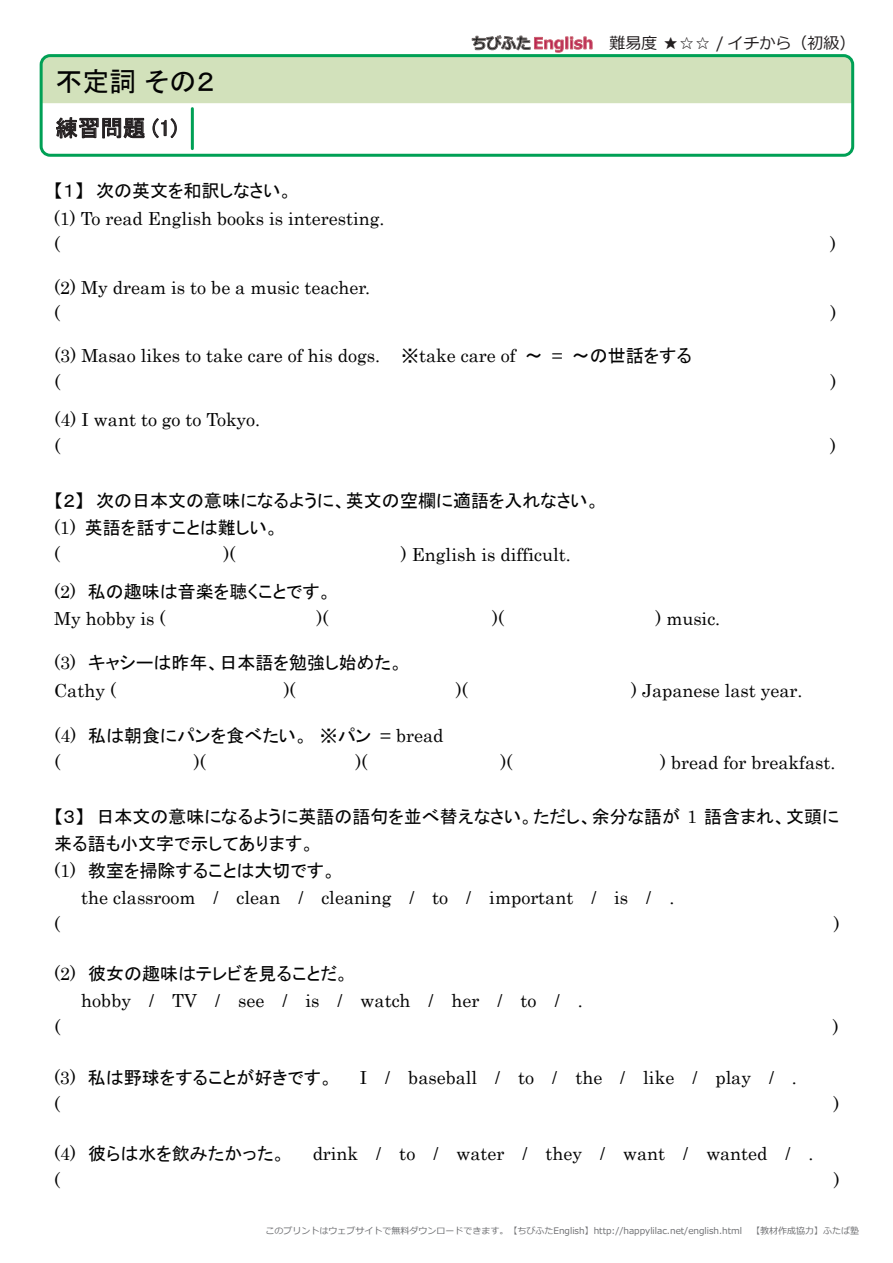
<style>
.page{position:relative;width:893px;height:1263px;background:#fff}
.page>*{position:absolute;margin:0;border:0;box-sizing:border-box;transform-origin:0 0}
.t1{font:27px "MS P Gothic";color:#030303}
.t2{font:22.5px "MS P Gothic";color:#231f20}
.t3{font:18px/26.7px "Century";color:#030303}
.t4{font:18px/27px "MS P Gothic";color:#030303}
.t5{font:16.05px "Meiryo";color:#231f20}
.t6{font:9px "Meiryo";color:#6c6d70}
.s1{font-family:"MS P Gothic"}
.s2{font-family:"Century"}
</style>
<div class="page">
<div style="left:41px;top:56px;width:812px;height:99px;background:#d2e1bb;border-radius:9px"></div>
<div style="left:40px;top:54px;width:814px;height:103px;border:3px solid #00a055;border-radius:9px"></div>
<svg style="left:41px;top:103px;width:812px;height:52px;background:#f1f6f4"></svg>
<hr style="left:191px;top:109px;width:3px;height:40px;background:#00a055">
<svg style="left:472px;top:35px;width:120px;height:17px"></svg>
<h1 class="t1" style="left:55px;top:67px;width:161px">不定詞 その２</h1>
<p class="t2" style="left:55px;top:117px;width:123px">練習問題 (1)</p>
<p class="t4" style="left:54px;top:177px;width:240px">【１】 次の英文を和訳しなさい。</p>
<p class="t3" style="left:54px;top:203px;width:332px">(1) To read English books is interesting. (</p>
<p class="t3" style="left:54px;top:272px;width:317px">(2) My dream is to be a music teacher. (</p>
<p class="t5" style="left:609px;top:32px;width:248px">難易度 ★☆☆ / イチから（初級）</p>
<p class="t3" style="left:830px;top:230px;width:7px">)</p>
<p class="t3" style="left:830px;top:299px;width:7px">)</p>
<p class="t3" style="left:54px;top:341px;width:639px">(3) Masao likes to take care of his dogs. <span class="s1">※</span>take care of <span class="s1">～</span> = <span class="s1">～の世話をする</span>(</p>
<p class="t3" style="left:54px;top:404px;width:207px">(4) I want to go to Tokyo. (</p>
<p class="t3" style="left:830px;top:368px;width:7px">)</p>
<p class="t3" style="left:830px;top:431px;width:7px">)</p>
<p class="t4" style="left:54px;top:486px;width:547px">【２】 次の日本文の意味になるように、英文の空欄に適語を入れなさい。<span class="s2">(1)</span> 英語を話すことは難しい。</p>
<p class="t3" style="left:54px;top:539px;width:7px">(</p>
<p class="t3" style="left:223px;top:539px;width:13px">)(</p>
<p class="t3" style="left:401px;top:539px;width:171px">) English is difficult.</p>
<p class="t4" style="left:54px;top:577px;width:279px"><span class="s2">(2)</span> 私の趣味は音楽を聴くことです。</p>
<p class="t3" style="left:54px;top:603px;width:113px">My hobby is (</p>
<p class="t3" style="left:317px;top:603px;width:13px">)(</p>
<p class="t3" style="left:492px;top:603px;width:13px">)(</p>
<p class="t3" style="left:655px;top:603px;width:66px">) music.</p>
<p class="t4" style="left:54px;top:649px;width:350px"><span class="s2">(3)</span> キャシーは昨年、日本語を勉強し始めた。</p>
<p class="t3" style="left:54px;top:675px;width:63px">Cathy (</p>
<p class="t3" style="left:284px;top:675px;width:13px">)(</p>
<p class="t3" style="left:456px;top:675px;width:13px">)(</p>
<p class="t3" style="left:631px;top:675px;width:173px">) Japanese last year.</p>
<p class="t4" style="left:54px;top:721px;width:391px"><span class="s2">(4)</span> 私は朝食にパンを食べたい。 ※パン <span class="s2">= bread</span></p>
<p class="t3" style="left:54px;top:747px;width:7px">(</p>
<p class="t3" style="left:194px;top:747px;width:13px">)(</p>
<p class="t3" style="left:355px;top:747px;width:13px">)(</p>
<p class="t3" style="left:500px;top:747px;width:13px">)(</p>
<p class="t3" style="left:660px;top:747px;width:177px">) bread for breakfast.</p>
<p class="t4" style="left:54px;top:802px;width:786px">【３】 日本文の意味になるように英語の語句を並べ替えなさい。ただし、余分な語が <span class="s2">1</span> 語含まれ、文頭に来る語も小文字で示してあります。<br><span class="s2">(1)</span> 教室を掃除することは大切です。</p>
<p class="t3" style="left:81px;top:882px;width:595px">the classroom / clean / cleaning / to / important / is / .</p>
<p class="t3" style="left:54px;top:909px;width:7px">(</p>
<p class="t3" style="left:834px;top:909px;width:7px">)</p>
<p class="t4" style="left:54px;top:960px;width:296px"><span class="s2">(2)</span> 彼女の趣味はテレビを見ることだ。</p>
<p class="t3" style="left:81px;top:986px;width:503px">hobby / TV / see / is / watch / her / to / .</p>
<p class="t3" style="left:54px;top:1013px;width:7px">(</p>
<p class="t3" style="left:833px;top:1013px;width:7px">)</p>
<p class="t4" style="left:54px;top:1063px;width:280px"><span class="s2">(3)</span> 私は野球をすることが好きです。</p>
<p class="t3" style="left:360px;top:1062px;width:439px">I / baseball / to / the / like / play / .</p>
<p class="t3" style="left:54px;top:1089px;width:7px">(</p>
<p class="t3" style="left:833px;top:1089px;width:7px">)</p>
<p class="t4" style="left:54px;top:1140px;width:233px"><span class="s2">(4)</span> 彼らは水を飲みたかった。</p>
<p class="t3" style="left:313px;top:1139px;width:502px">drink / to / water / they / want / wanted / .</p>
<p class="t3" style="left:54px;top:1166px;width:7px">(</p>
<p class="t3" style="left:834px;top:1166px;width:7px">)</p>
<p class="t6" style="left:265px;top:1224px;width:595px">このプリントはウェブサイトで無料ダウンロードできます。【ちびふたEnglish】http://happylilac.net/english.html　【教材作成協力】ふたば塾</p>
</div>
